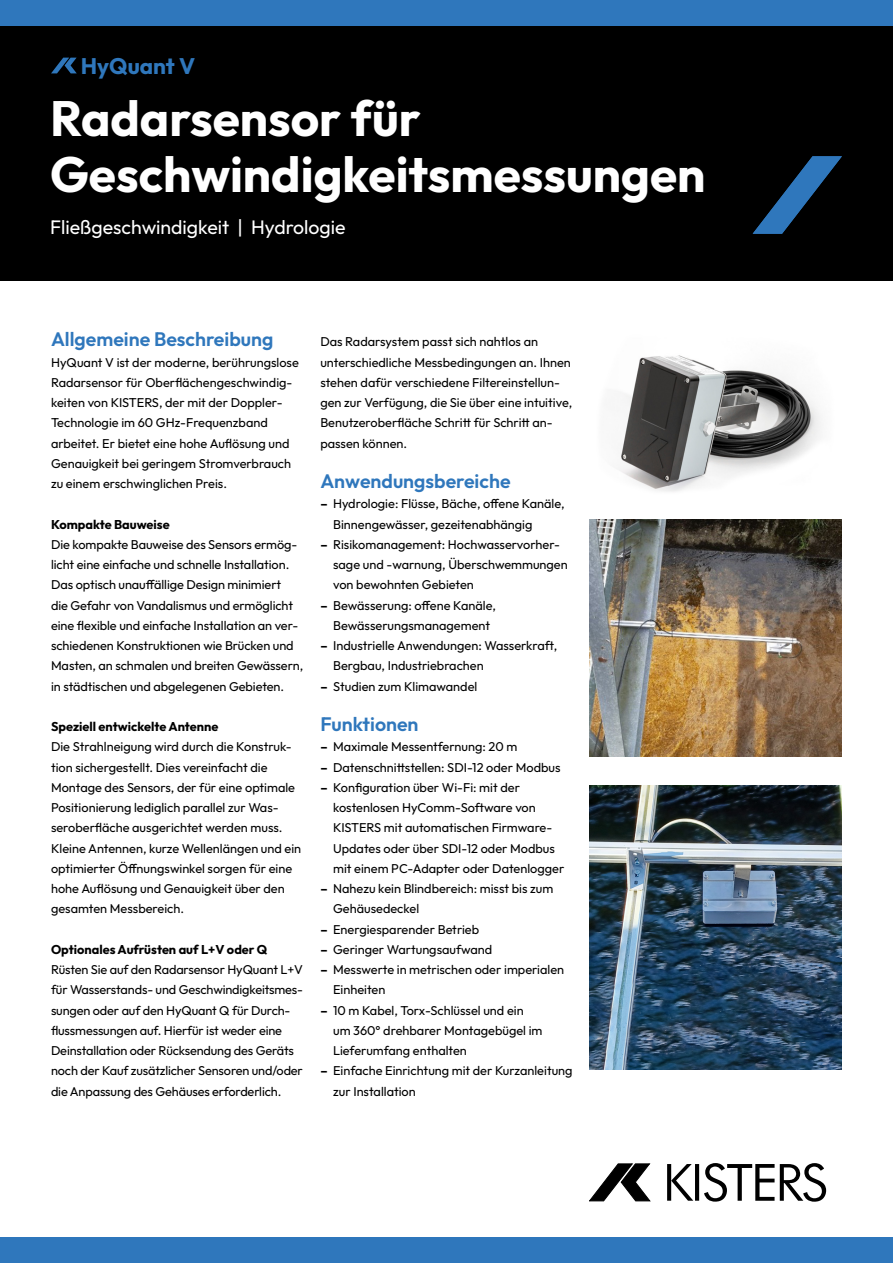
<style>
.page{position:relative;width:893px;height:1263px;background:#fff}
.page>*{position:absolute;margin:0;border:0;box-sizing:border-box;transform-origin:0 0}
.t1{font:700 49.5px/55.5px "Outfit";color:#fff}
.t2{font:700 22.5px "Outfit";color:#2f77bc}
.t3{font:600 19.5px "Outfit";color:#2f77bc}
.t4{font:19.5px "Outfit";color:#fff}
.t5{font:12.75px/20.2px "Outfit";color:#000}
.t6{font:700 12.75px "Outfit";color:#000}
.s1{font-weight:700}
</style>
<div class="page">
<img style="left:590px;top:519px;width:252px;height:237px">
<img style="left:590px;top:786px;width:252px;height:283px">
<img style="left:619px;top:355px;width:202px;height:137px">
<div style="left:0;top:26px;width:893px;height:255px;background:#000"></div>
<svg style="left:667px;top:1164px;width:4px;height:37px"></svg>
<svg style="left:671px;top:1164px;width:22px;height:37px"></svg>
<hr style="left:695px;top:1164px;width:4px;height:37px;background:#000">
<svg style="left:704px;top:1163px;width:122px;height:39px"></svg>
<svg style="left:589px;top:1163px;width:61px;height:38px"></svg>
<div style="left:0;top:0;width:893px;height:26px;background:#2f77bc"></div>
<div style="left:0;top:1237px;width:893px;height:26px;background:#2f77bc"></div>
<svg style="left:51px;top:58px;width:26px;height:15px"></svg>
<svg style="left:753px;top:156px;width:89px;height:78px"></svg>
<h2 class="t2" style="left:81px;top:53px;width:116px">HyQuant V</h2>
<h1 class="t1" style="left:50px;top:91px;width:657px">Radarsensor für<br>Geschwindigkeitsmessungen</h1>
<h3 class="t4" style="left:50px;top:214px;width:297px">Fließgeschwindigkeit | Hydrologie</h3>
<h3 class="t3" style="left:51px;top:328px;width:224px">Allgemeine Beschreibung</h3>
<p class="t5" style="left:51px;top:352px;width:249px">HyQuant V ist der moderne, berührungslose Radarsensor für Oberflächengeschwindig&shy;keiten von KISTERS, der mit der Doppler-Technologie im 60 GHz-Frequenzband arbeitet. Er bietet eine hohe Auflösung und Genauigkeit bei geringem Stromverbrauch zu einem erschwinglichen Preis.</p>
<p class="t6" style="left:51px;top:517px;width:120px">Kompakte Bauweise</p>
<p class="t5" style="left:51px;top:535px;width:254px">Die kompakte Bauweise des Sensors ermög&shy;licht eine einfache und schnelle Installation.<br>Das optisch unauffällige Design minimiert<br>die Gefahr von Vandalismus und ermöglicht eine flexible und einfache Installation an ver&shy;schiedenen Konstruktionen wie Brücken und Masten, an schmalen und breiten Gewässern, in städtischen und abgelegenen Gebieten.</p>
<p class="t6" style="left:51px;top:719px;width:169px">Speziell entwickelte Antenne</p>
<p class="t5" style="left:51px;top:737px;width:252px">Die Strahlneigung wird durch die Konstruk&shy;tion sichergestellt. Dies vereinfacht die Montage des Sensors, der für eine optimale Positionierung lediglich parallel zur Was&shy;seroberfläche ausgerichtet werden muss.<br>Kleine Antennen, kurze Wellenlängen und ein optimierter Öffnungswinkel sorgen für eine hohe Auflösung und Genauigkeit über den gesamten Messbereich.</p>
<p class="t6" style="left:51px;top:942px;width:218px">Optionales Aufrüsten auf L+V oder Q</p>
<p class="t5" style="left:51px;top:960px;width:254px">Rüsten Sie auf den Radarsensor HyQuant L+V für Wasserstands- und Geschwindigkeitsmes&shy;sungen oder auf den HyQuant Q für Durch&shy;flussmessungen auf. Hierfür ist weder eine Deinstallation oder Rücksendung des Geräts noch der Kauf zusätzlicher Sensoren und/oder die Anpassung des Gehäuses erforderlich.</p>
<p class="t5" style="left:320px;top:332px;width:253px">Das Radarsystem passt sich nahtlos an unterschiedliche Messbedingungen an. Ihnen stehen dafür verschiedene Filtereinstellun&shy;gen zur Verfügung, die Sie über eine intuitive, Benutzeroberfläche Schritt für Schritt an&shy;passen können.</p>
<h3 class="t3" style="left:320px;top:470px;width:192px">Anwendungsbereiche</h3>
<p class="t5" style="left:333px;top:494px;width:233px;text-indent:-13px"><span class="s1">–</span> Hydrologie: Flüsse, Bäche, offene Kanäle,<br>Binnengewässer, gezeitenabhängig</p>
<p class="t5" style="left:333px;top:535px;width:236px;text-indent:-13px"><span class="s1">–</span> Risikomanagement: Hochwasservorher&shy;sage und -warnung, Überschwemmungen von bewohnten Gebieten</p>
<p class="t5" style="left:320px;top:595px;width:177px;text-align:center"><span class="s1">–</span> Bewässerung: offene Kanäle,<br>Bewässerungsmanagement</p>
<p class="t5" style="left:333px;top:636px;width:226px;text-indent:-13px"><span class="s1">–</span> Industrielle Anwendungen: Wasserkraft,<br>Bergbau, Industriebrachen</p>
<p class="t5" style="left:320px;top:676px;width:159px"><span class="s1">–</span> Studien zum Klimawandel</p>
<h3 class="t3" style="left:320px;top:713px;width:100px">Funktionen</h3>
<p class="t5" style="left:320px;top:737px;width:198px"><span class="s1">–</span> Maximale Messentfernung: 20 m</p>
<p class="t5" style="left:320px;top:757px;width:242px"><span class="s1">–</span> Datenschnittstellen: SDI-12 oder Modbus</p>
<p class="t5" style="left:333px;top:778px;width:233px;text-indent:-13px"><span class="s1">–</span> Konfiguration über Wi-Fi: mit der kostenlosen HyComm-Software von KISTERS mit automatischen Firmware-Updates oder über SDI-12 oder Modbus mit einem PC-Adapter oder Datenlogger</p>
<p class="t5" style="left:333px;top:879px;width:222px;text-indent:-13px"><span class="s1">–</span> Nahezu kein Blindbereich: misst bis zum<br>Gehäusedeckel</p>
<p class="t5" style="left:320px;top:919px;width:160px"><span class="s1">–</span> Energiesparender Betrieb</p>
<p class="t5" style="left:320px;top:940px;width:173px"><span class="s1">–</span> Geringer Wartungsaufwand</p>
<p class="t5" style="left:333px;top:960px;width:233px;text-indent:-13px"><span class="s1">–</span> Messwerte in metrischen oder imperialen<br>Einheiten</p>
<p class="t5" style="left:333px;top:1000px;width:211px;text-indent:-13px"><span class="s1">–</span> 10 m Kabel, Torx-Schlüssel und ein um 360° drehbarer Montagebügel im<br>Lieferumfang enthalten</p>
<p class="t5" style="left:333px;top:1061px;width:241px;text-indent:-13px"><span class="s1">–</span> Einfache Einrichtung mit der Kurzanleitung zur Installation</p>
</div>
